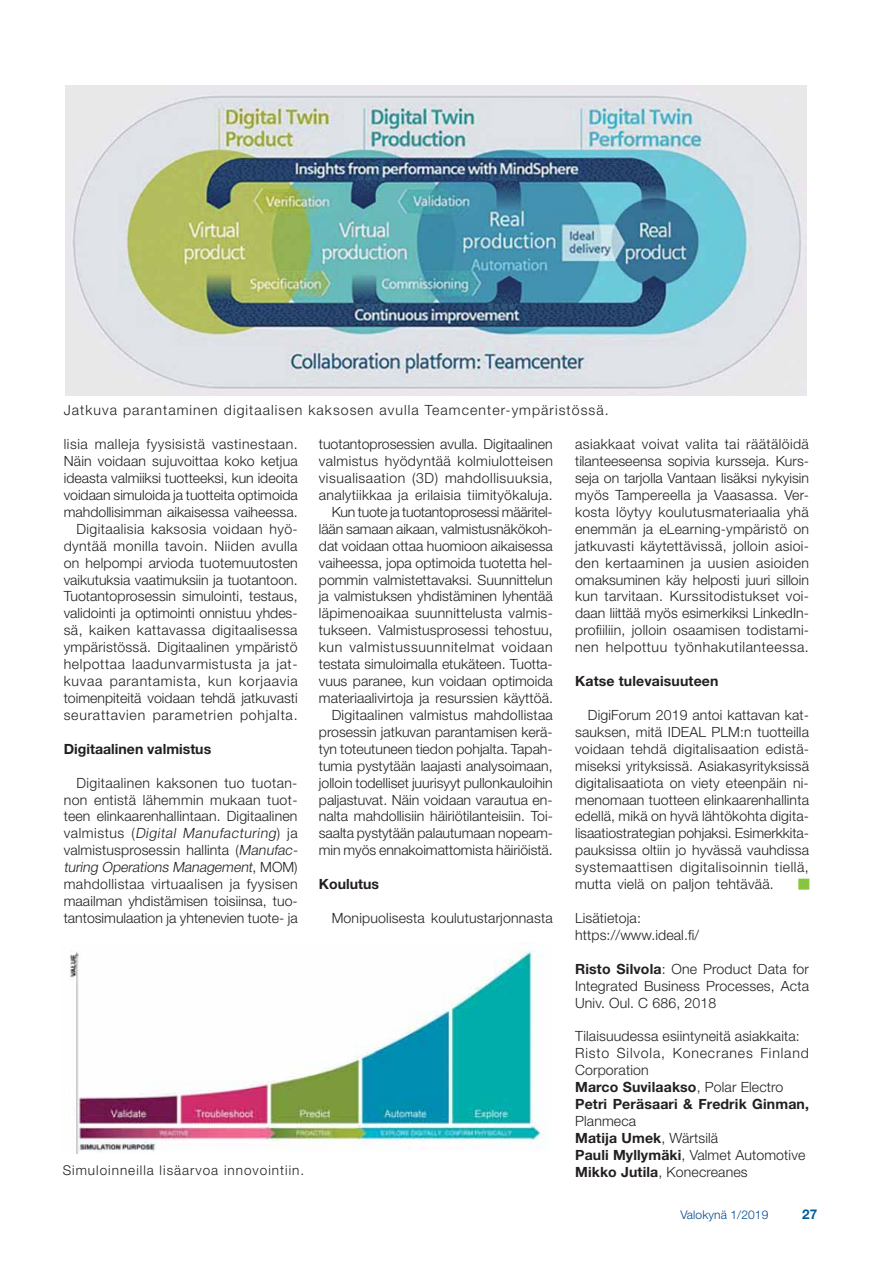
<style>
.page{position:relative;width:893px;height:1263px;background:#fff}
.page>*{position:absolute;margin:0;border:0;box-sizing:border-box;transform-origin:0 0}
.t1{font:300 14.1px/17px "Helvetica Neue LT Std";letter-spacing:.01em;color:#231f20}
.t2{font:300 14.1px "Helvetica Neue LT Std";letter-spacing:.075em;color:#231f20}
.t3{font:700 14.1px "Helvetica Neue LT Std";color:#231f20}
.t4{font:300 13.5px "Helvetica Neue LT Std";letter-spacing:.075em;color:#231f20}
.t5{font:700 13.5px "Helvetica Neue LT Std";color:#005e9d}
.t6{font:300 12px "Helvetica Neue LT Std";letter-spacing:.01em;color:#00478d}
.s1{font-style:italic}
.s2{font-weight:700}
</style>
<div class="page">
<div style="left:798px;top:879px;width:11px;height:11px;border:3px solid #87c540"></div>
<img style="left:65px;top:85px;width:742px;height:311px">
<img style="left:69px;top:949px;width:477px;height:204px">
<svg style="left:800px;top:880px;width:8px;height:8px"></svg>
<p class="t2" style="left:64px;top:405px;width:546px">Jatkuva parantaminen digitaalisen kaksosen avulla Teamcenter-ympäristössä.</p>
<p class="t1" style="left:64px;top:437px;width:236px;text-align:right">lisia malleja fyysisistä vastinestaan.<br>Näin voidaan sujuvoittaa koko ketjua ideasta valmiiksi tuotteeksi, kun ideoita voidaan simuloida ja tuotteita optimoida mahdollisimman aikaisessa vaiheessa.<br>Digitaalisia kaksosia voidaan hyö&shy;dyntää monilla tavoin. Niiden avulla on helpompi arvioda tuotemuutosten vaikutuksia vaatimuksiin ja tuotantoon.<br>Tuotantoprosessin simulointi, testaus, validointi ja optimointi onnistuu yhdes&shy;sä, kaiken kattavassa digitaalisessa ympäristössä. Digitaalinen ympäristö helpottaa laadunvarmistusta ja jat&shy;kuvaa parantamista, kun korjaavia toimenpiteitä voidaan tehdä jatkuvasti seurattavien parametrien pohjalta.</p>
<p class="t3" style="left:64px;top:744px;width:149px">Digitaalinen valmistus</p>
<p class="t1" style="left:64px;top:776px;width:237px;text-indent:13px">Digitaalinen kaksonen tuo tuotan&shy;non entistä lähemmin mukaan tuot&shy;teen elinkaarenhallintaan. Digitaalinen valmistus (<span class="s1">Digital Manufacturing</span>) ja valmistusprosessin hallinta (<span class="s1">Manufac&shy;turing Operations Management</span>, MOM) mahdollistaa virtuaalisen ja fyysisen maailman yhdistämisen toisiinsa, tuo&shy;tantosimulaation ja yhtenevien tuote- ja</p>
<p class="t1" style="left:319px;top:437px;width:236px;text-align:right">tuotantoprosessien avulla. Digitaalinen valmistus hyödyntää kolmiulotteisen visualisaation (3D) mahdollisuuksia, analytiikkaa ja erilaisia tiimityökaluja.<br>Kun tuote ja tuotantoprosessi määritel&shy;lään samaan aikaan, valmistusnäkökoh&shy;dat voidaan ottaa huomioon aikaisessa vaiheessa, jopa optimoida tuotetta hel&shy;pommin valmistettavaksi. Suunnittelun ja valmistuksen yhdistäminen lyhentää läpimenoaikaa suunnittelusta valmis&shy;tukseen. Valmistusprosessi tehostuu, kun valmistussuunnitelmat voidaan testata simuloimalla etukäteen. Tuotta&shy;vuus paranee, kun voidaan optimoida materiaalivirtoja ja resurssien käyttöä.<br>Digitaalinen valmistus mahdollistaa prosessin jatkuvan parantamisen kerä&shy;tyn toteutuneen tiedon pohjalta. Tapah&shy;tumia pystytään laajasti analysoimaan, jolloin todelliset juurisyyt pullonkauloihin paljastuvat. Näin voidaan varautua en&shy;nalta mahdollisiin häiriötilanteisiin. Toi&shy;saalta pystytään palautumaan nopeam&shy;min myös ennakoimattomista häiriöistä.</p>
<p class="t3" style="left:319px;top:879px;width:62px">Koulutus</p>
<p class="t1" style="left:332px;top:911px;width:223px">Monipuolisesta koulutustarjonnasta</p>
<p class="t4" style="left:63px;top:1165px;width:243px">Simuloinneilla lisäarvoa innovointiin.</p>
<p class="t1" style="left:575px;top:437px;width:236px;text-align:justify">asiakkaat voivat valita tai räätälöidä tilanteeseensa sopivia kursseja. Kurs&shy;seja on tarjolla Vantaan lisäksi nykyisin myös Tampereella ja Vaasassa. Ver&shy;kosta löytyy koulutusmateriaalia yhä enemmän ja eLearning-ympäristö on jatkuvasti käytettävissä, jolloin asioi&shy;den kertaaminen ja uusien asioiden omaksuminen käy helposti juuri silloin kun tarvitaan. Kurssitodistukset voi&shy;daan liittää myös esimerkiksi LinkedIn&shy;profiiliin, jolloin osaamisen todistami&shy;nen helpottuu työnhakutilanteessa.</p>
<p class="t3" style="left:575px;top:676px;width:145px">Katse tulevaisuuteen</p>
<p class="t1" style="left:575px;top:708px;width:236px;text-align:justify;text-indent:13px">DigiForum 2019 antoi kattavan kat&shy;sauksen, mitä IDEAL PLM:n tuotteilla voidaan tehdä digitalisaation edistä&shy;miseksi yrityksissä. Asiakasyrityksissä digitalisaatiota on viety eteenpäin ni&shy;menomaan tuotteen elinkaarenhallinta edellä, mikä on hyvä lähtökohta digita&shy;lisaatiostrategian pohjaksi. Esimerkkita&shy;pauksissa oltiin jo hyvässä vauhdissa systemaattisen digitalisoinnin tiellä, mutta vielä on paljon tehtävää.</p>
<p class="t1" style="left:575px;top:911px;width:126px">Lisätietoja: https://www.ideal.fi/</p>
<p class="t1" style="left:575px;top:962px;width:235px;text-align:justify"><span class="s2">Risto Silvola</span>: One Product Data for Integrated Business Processes, Acta Univ. Oul. C 686, 2018</p>
<p class="t1" style="left:575px;top:1030px;width:235px">Tilaisuudessa esiintyneitä asiakkaita:<br>Risto Silvola, Konecranes Finland<br>Corporation<br><span class="s2">Marco Suvilaakso</span>, Polar Electro<br><span class="s2">Petri Peräsaari &amp; Fredrik Ginman,</span></p>
<p class="t1" style="left:575px;top:1114px;width:232px">Planmeca<br><span class="s2">Matija Umek</span>, Wärtsilä<br><span class="s2">Pauli Myllymäki</span>, Valmet Automotive<br><span class="s2">Mikko Jutila</span>, Konecreanes</p>
<p class="t6" style="left:680px;top:1210px;width:90px">Valokynä 1/2019</p>
<p class="t5" style="left:802px;top:1209px;width:17px">27</p>
</div>
